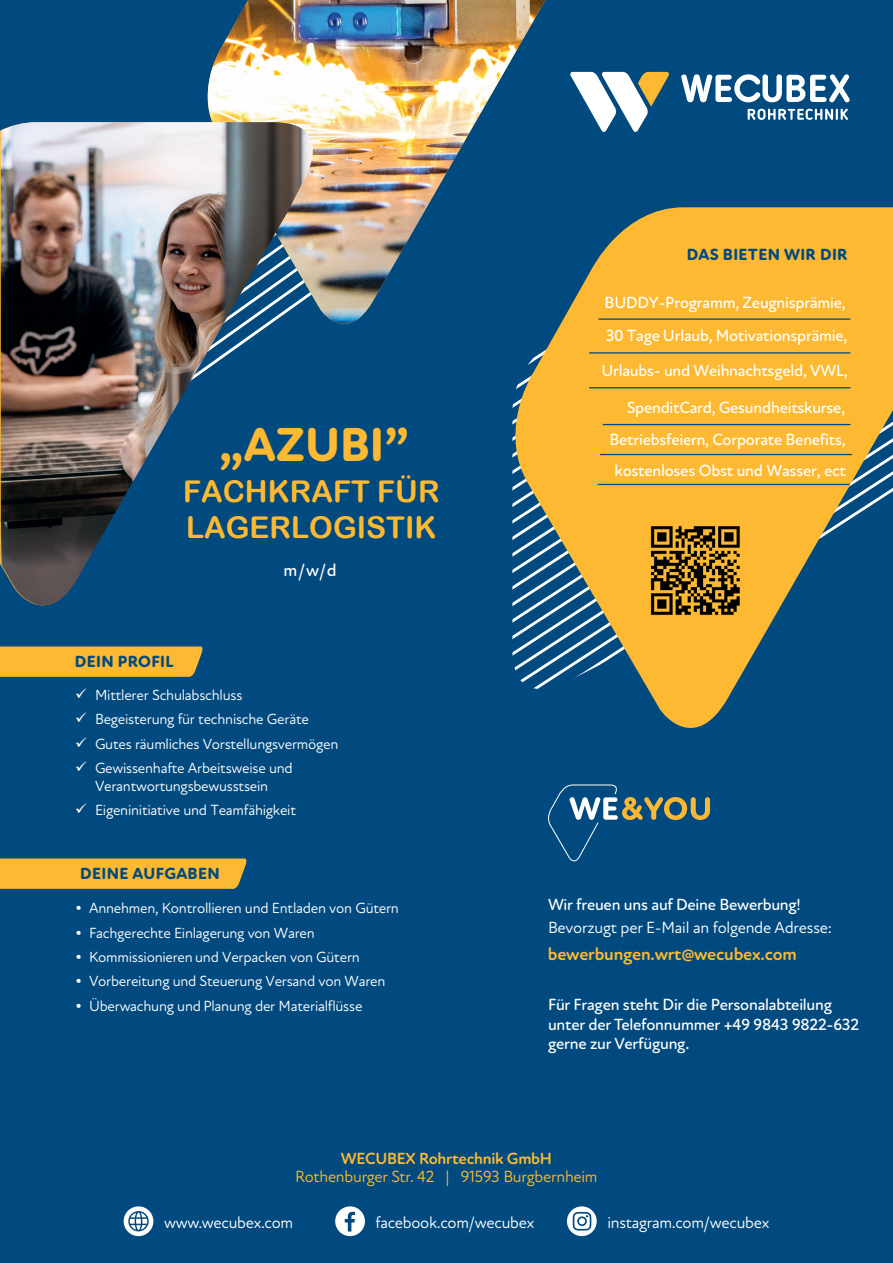
<style>
.page{position:relative;width:893px;height:1263px;background:#004a7f}
.page>*{position:absolute;margin:0;border:0;box-sizing:border-box;transform-origin:0 0}
.t1{font:800 48.6px "New Atten Round";color:#fdb931}
.t2{font:30px/36px "Arial Rounded MT Bold";color:#fdb931}
.t3{font:700 18px "New Atten Round";letter-spacing:-.015em;color:#fdb931}
.t4{font:500 17.7px "New Atten Round";color:#fff}
.t5{font:500 16.5px/19.5px "New Atten Round";letter-spacing:-.015em;color:#fff}
.t6{font:16.5px "New Atten Round";letter-spacing:-.015em;color:#fff}
.t7{font:800 16.5px "New Atten Round";letter-spacing:.02em;color:#004a7f}
.t8{font:16.5px "New Atten Round";letter-spacing:-.015em;color:#fdb931}
.t9{font:700 16.5px "New Atten Round";letter-spacing:-.015em;color:#fdb931}
.t10{font:15px/18px "New Atten Round";letter-spacing:-.015em;color:#fff;text-align:center}
.s1{font-size:18.3px}
</style>
<div class="page">
<svg style="left:0;top:646px;width:203px;height:31px;background:#f1b434"></svg>
<svg style="left:0;top:858px;width:247px;height:31px;background:#f2b434"></svg>
<svg style="left:512px;top:207px;width:381px;height:521px;fill:#fdb931"></svg>
<hr style="left:598px;top:318px;width:252px;height:2px;background:#004a7f">
<hr style="left:589px;top:352px;width:261px;height:2px;background:#004a7f">
<hr style="left:589px;top:387px;width:261px;height:1px;background:#004a7f">
<hr style="left:603px;top:424px;width:247px;height:1px;background:#004a7f">
<svg style="left:545px;top:0;width:46px;height:343px"></svg>
<img style="left:207px;top:0;width:338px;height:343px">
<img style="left:0;top:122px;width:336px;height:444px">
<img style="left:1px;top:122px;width:323px;height:484px">
<svg style="left:681px;top:74px;width:169px;height:28px"></svg>
<svg style="left:748px;top:109px;width:100px;height:11px"></svg>
<svg style="left:568px;top:72px;width:101px;height:62px"></svg>
<img style="left:649px;top:523px;width:93px;height:94px">
<div style="left:124px;top:1206px;width:29px;height:30px;background:#fff;border-radius:50%"></div>
<div style="left:335px;top:1206px;width:30px;height:30px;background:#fff;border-radius:50%"></div>
<svg style="left:567px;top:1206px;width:30px;height:30px"></svg>
<svg style="left:128px;top:1211px;width:21px;height:20px"></svg>
<svg style="left:345px;top:1212px;width:10px;height:19px"></svg>
<svg style="left:573px;top:1212px;width:18px;height:18px"></svg>
<svg style="left:548px;top:784px;width:162px;height:78px"></svg>
<hr style="left:600px;top:454px;width:252px;height:1px;background:#004a7f">
<hr style="left:598px;top:484px;width:252px;height:1px;background:#004a7f">
<h1 class="t1" style="left:220px;top:427px;width:190px">„AZUBI”</h1>
<h2 class="t2" style="left:183px;top:473px;width:258px">FACHKRAFT FÜR<br>LAGERLOGISTIK</h2>
<p class="t4" style="left:284px;top:561px;width:54px">m/w/d</p>
<p class="t7" style="left:75px;top:655px;width:100px">DEIN PROFIL</p>
<p class="t10" style="left:75px;top:686px;width:169px">✓ Mittlerer Schulabschluss</p>
<p class="t10" style="left:75px;top:710px;width:235px">✓ Begeisterung für technische Geräte</p>
<p class="t10" style="left:75px;top:735px;width:265px">✓ Gutes räumliches Vorstellungsvermögen</p>
<p class="t10" style="left:75px;top:759px;width:219px">✓ Gewissenhafte Arbeitsweise und<br>Verantwortungsbewusstsein</p>
<p class="t10" style="left:75px;top:801px;width:222px">✓ Eigeninitiative und Teamfähigkeit</p>
<p class="t7" style="left:80px;top:867px;width:141px">DEINE AUFGABEN</p>
<p class="t10" style="left:75px;top:899px;width:325px"><span class="s1">•</span> Annehmen, Kontrollieren und Entladen von Gütern</p>
<p class="t10" style="left:75px;top:924px;width:241px"><span class="s1">•</span> Fachgerechte Einlagerung von Waren</p>
<p class="t10" style="left:75px;top:948px;width:286px"><span class="s1">•</span> Kommissionieren und Verpacken von Gütern</p>
<p class="t10" style="left:75px;top:972px;width:312px"><span class="s1">•</span> Vorbereitung und Steuerung Versand von Waren</p>
<p class="t10" style="left:75px;top:997px;width:289px"><span class="s1">•</span> Überwachung und Planung der Materialflüsse</p>
<p class="t7" style="left:687px;top:248px;width:162px">DAS BIETEN WIR DIR</p>
<p class="t5" style="left:605px;top:286px;width:244px;line-height:33.2px">BUDDY-Programm, Zeugnisprämie,<br>30 Tage Urlaub, Motivationsprämie,</p>
<p class="t5" style="left:601px;top:361px;width:248px">Urlaubs- und Weihnachtsgeld, VWL,</p>
<p class="t5" style="left:609px;top:391px;width:238px;line-height:32.1px;text-align:right">SpenditCard, Gesundheitskurse,<br>Betriebsfeiern, Corporate Benefits,</p>
<p class="t5" style="left:615px;top:461px;width:233px">kostenloses Obst und Wasser, ect</p>
<p class="t5" style="left:548px;top:895px;width:254px">Wir freuen uns auf Deine Bewerbung!</p>
<p class="t6" style="left:548px;top:921px;width:285px">Bevorzugt per E-Mail an folgende Adresse:</p>
<p class="t3" style="left:548px;top:943px;width:250px">bewerbungen.wrt@wecubex.com</p>
<p class="t5" style="left:548px;top:995px;width:313px">Für Fragen steht Dir die Personalabteilung unter der Telefonnummer +49 9843 9822-632 gerne zur Verfügung.</p>
<p class="t9" style="left:341px;top:1152px;width:213px">WECUBEX Rohrtechnik GmbH</p>
<p class="t8" style="left:295px;top:1170px;width:304px">Rothenburger Str. 42 | 91593 Burgbernheim</p>
<p class="t6" style="left:164px;top:1216px;width:131px">www.wecubex.com</p>
<p class="t6" style="left:376px;top:1216px;width:160px">facebook.com/wecubex</p>
<p class="t6" style="left:607px;top:1216px;width:163px">instagram.com/wecubex</p>
</div>
